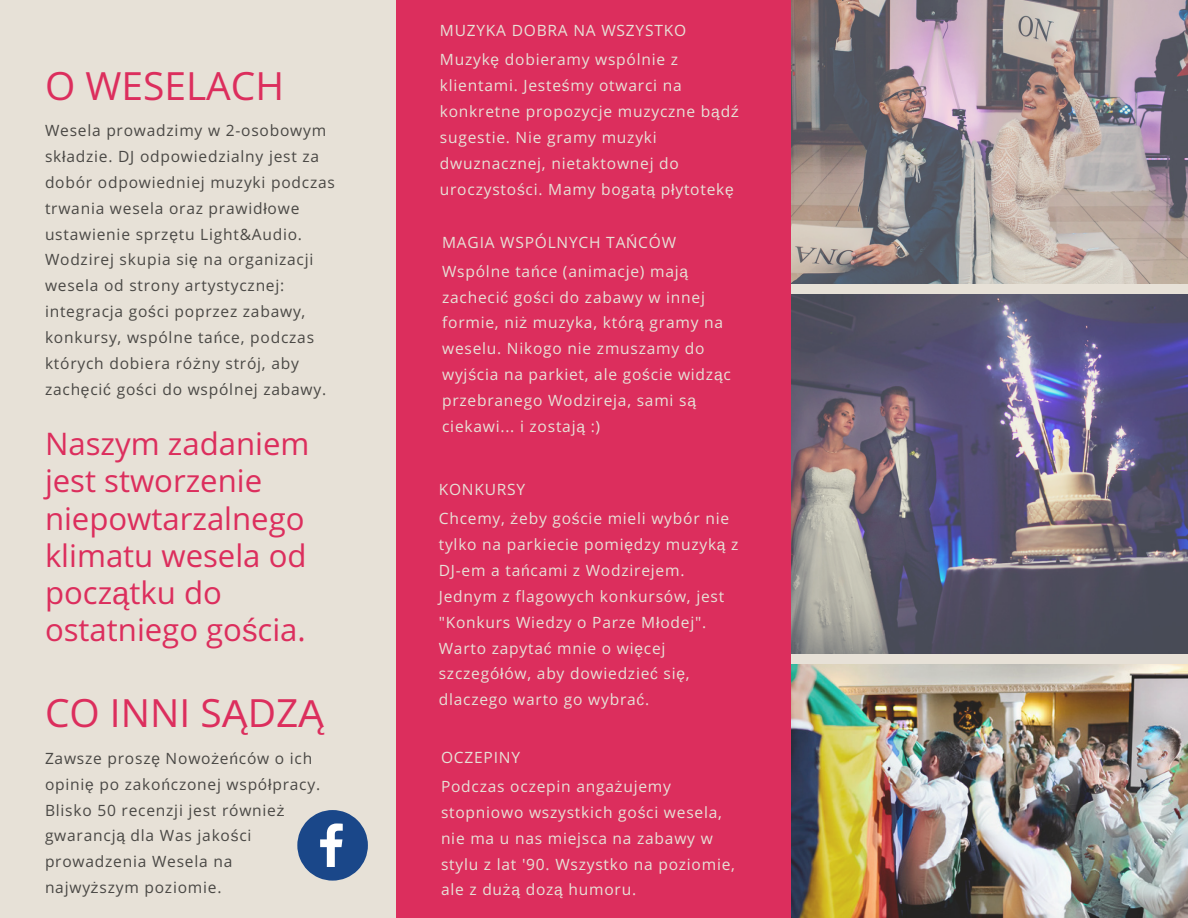
<style>
.page{position:relative;width:1188px;height:918px;background:#e7e1d7}
.page>*{position:absolute;margin:0;border:0;box-sizing:border-box;transform-origin:0 0}
.t1{font:38.85px "Open Sans";color:#dc2e5d}
.t2{font:31.2px/37.2px "Open Sans";color:#dc2e5d}
.t3{font:15.6px/25.8px "Open Sans";letter-spacing:.05em;color:#e7e1d7}
.t4{font:15.6px/25.8px "Open Sans";letter-spacing:.05em;color:#4a4845}
.s1{font-family:"Liberation Sans"}
</style>
<div class="page">
<img style="left:791px;top:0;width:397px;height:284px">
<img style="left:791px;top:295px;width:397px;height:359px">
<img style="left:791px;top:665px;width:397px;height:253px">
<div style="left:396px;top:0;width:395px;height:918px;background:#dc2e5d"></div>
<svg style="left:297px;top:810px;width:71px;height:71px"></svg>
<h1 class="t1" style="left:45px;top:58px;width:241px">O WESELACH</h1>
<p class="t4" style="left:45px;top:117px;width:291px">Wesela prowadzimy w 2-osobowym sk<span class="s1">ł</span>adzie. DJ odpowiedzialny jest za dobór odpowiedniej muzyki podczas trwania wesela oraz prawid<span class="s1">ł</span>owe ustawienie sprz<span class="s1">ę</span>tu Light&amp;Audio.<br>Wodzirej skupia si<span class="s1">ę</span> na organizacji wesela od strony artystycznej: integracja go<span class="s1">ś</span>ci poprzez zabawy, konkursy, wspólne ta<span class="s1">ń</span>ce, podczas których dobiera ró<span class="s1">ż</span>ny strój, aby zach<span class="s1">ę</span>ci<span class="s1">ć</span> go<span class="s1">ś</span>ci do wspólnej zabawy.</p>
<h2 class="t2" style="left:45px;top:425px;width:266px">Naszym zadaniem jest stworzenie niepowtarzalnego klimatu wesela od pocz<span class="s1">ą</span>tku do ostatniego go<span class="s1">ś</span>cia.</h2>
<h1 class="t1" style="left:45px;top:686px;width:281px">CO INNI S<span class="s1">Ą</span>DZ<span class="s1">Ą</span></h1>
<p class="t4" style="left:45px;top:745px;width:277px">Zawsze prosz<span class="s1">ę</span> Nowo<span class="s1">ż</span>e<span class="s1">ń</span>ców o ich opini<span class="s1">ę</span> po zako<span class="s1">ń</span>czonej wspó<span class="s1">ł</span>pracy.<br>Blisko 50 recenzji jest równie<span class="s1">ż </span>gwarancj<span class="s1">ą</span> dla Was jako<span class="s1">ś</span>ci prowadzenia Wesela na najwy<span class="s1">ż</span>szym poziomie.</p>
<p class="t3" style="left:440px;top:15px;width:248px;line-height:29.1px">MUZYKA DOBRA NA WSZYSTKO<br>Muzyk<span class="s1">ę</span> dobieramy wspólnie z</p>
<p class="t3" style="left:440px;top:72px;width:300px">klientami. Jeste<span class="s1">ś</span>my otwarci na konkretne propozycje muzyczne b<span class="s1">ą</span>d<span class="s1">ź </span>sugestie. Nie gramy muzyki dwuznacznej, nietaktownej do uroczysto<span class="s1">ś</span>ci. Mamy bogat<span class="s1">ą</span> p<span class="s1">ł</span>ytotek<span class="s1">ę</span></p>
<p class="t3" style="left:442px;top:227px;width:248px;line-height:29.1px">MAGIA WSPÓLNYCH TA<span class="s1">Ń</span>CÓW<br>Wspólne ta<span class="s1">ń</span>ce (animacje) maj<span class="s1">ą</span></p>
<p class="t3" style="left:442px;top:284px;width:290px">zacheci<span class="s1">ć</span> go<span class="s1">ś</span>ci do zabawy w innej formie, ni<span class="s1">ż</span> muzyka, któr<span class="s1">ą</span> gramy na weselu. Nikogo nie zmuszamy do wyj<span class="s1">ś</span>cia na parkiet, ale go<span class="s1">ś</span>cie widz<span class="s1">ą</span>c przebranego Wodzireja, sami s<span class="s1">ą </span>ciekawi... i zostaj<span class="s1">ą</span> :)</p>
<p class="t3" style="left:439px;top:474px;width:292px;line-height:29.1px">KONKURSY<br>Chcemy, <span class="s1">ż</span>eby go<span class="s1">ś</span>cie mieli wybór nie</p>
<p class="t3" style="left:439px;top:531px;width:301px">tylko na parkiecie pomi<span class="s1">ę</span>dzy muzyk<span class="s1">ą</span> z<br>DJ-em a ta<span class="s1">ń</span>cami z Wodzirejem.<br>Jednym z flagowych konkursów, jest "Konkurs Wiedzy o Parze M<span class="s1">ł</span>odej".<br>Warto zapyta<span class="s1">ć</span> mnie o wi<span class="s1">ę</span>cej szczegó<span class="s1">ł</span>ów, aby dowiedzie<span class="s1">ć</span> si<span class="s1">ę</span>, dlaczego warto go wybra<span class="s1">ć</span>.</p>
<p class="t3" style="left:441px;top:742px;width:232px;line-height:29.1px">OCZEPINY<br>Podczas oczepin anga<span class="s1">ż</span>ujemy</p>
<p class="t3" style="left:441px;top:799px;width:296px">stopniowo wszystkich go<span class="s1">ś</span>ci wesela, nie ma u nas miejsca na zabawy w stylu z lat '90. Wszystko na poziomie, ale z du<span class="s1">żą</span> doz<span class="s1">ą</span> humoru.</p>
</div>
